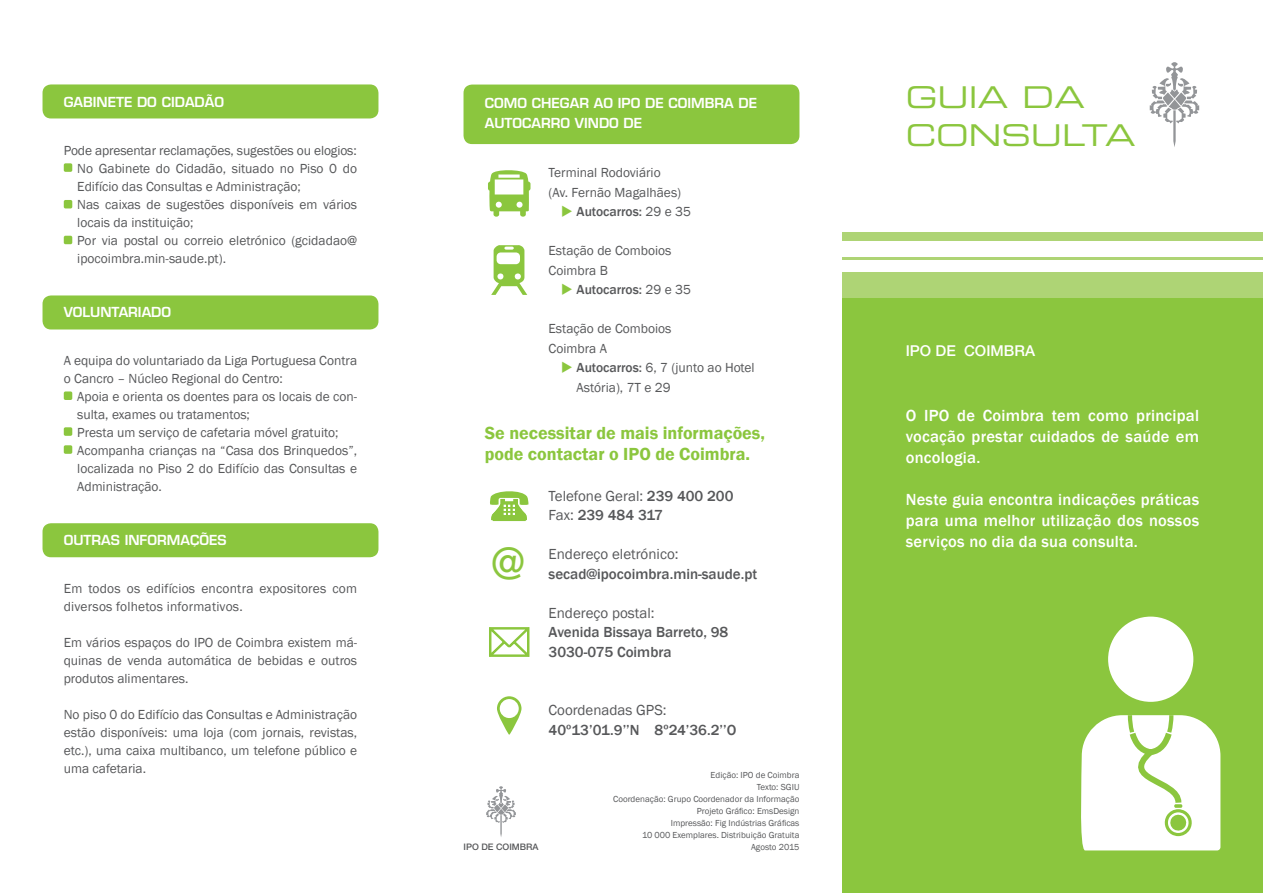
<style>
.page{position:relative;width:1263px;height:893px;background:#fff}
.page>*{position:absolute;margin:0;border:0;box-sizing:border-box;transform-origin:0 0}
.t1{font:46.5px "Franklin Gothic";color:#8bc63e}
.t2{font:30px/37.5px "Eurostile Extended Two";color:#8bc63e}
.t3{font:600 18px/21px "Franklin Gothic";color:#8bc63e}
.t4{font:500 16.5px/21px "Franklin Gothic";letter-spacing:.015em;color:#fff;text-align:justify}
.t5{font:500 15px "Franklin Gothic";color:#57585a}
.t6{font:15px "Franklin Gothic";color:#57585a}
.t7{font:500 15px "Helvetica Neue";color:#fff}
.t8{font:13.5px/18px "Franklin Gothic";color:#57585a}
.t9{font:600 13.5px/19.5px "Eurostile";color:#fff}
.t10{font:500 13.5px "Franklin Gothic";color:#57585a}
.t11{font:9px "Franklin Gothic";color:#57585a}
.t12{font:500 9px "Helvetica Neue";color:#57585a}
.s1{color:#8bc63e}
.s2{font-weight:400}
.s3{font-weight:500}
</style>
<div class="page">
<div style="left:463px;top:85px;width:336px;height:59px;background:#8bc63e;border-radius:9px"></div>
<div style="left:43px;top:523px;width:335px;height:34px;background:#8bc63e;border-radius:9px"></div>
<div style="left:43px;top:295px;width:335px;height:34px;background:#8bc63e;border-radius:9px"></div>
<div style="left:43px;top:84px;width:335px;height:34px;background:#8bc63e;border-radius:9px"></div>
<div style="left:842px;top:298px;width:421px;height:595px;background:#8bc63e"></div>
<div style="left:842px;top:272px;width:421px;height:26px;background:#aed475"></div>
<hr style="left:842px;top:257px;width:421px;height:2px;background:#aed475">
<div style="left:842px;top:232px;width:421px;height:8px;background:#aed475"></div>
<div style="left:1108px;top:617px;width:85px;height:85px;background:#fff;border-radius:50%"></div>
<svg style="left:1081px;top:715px;width:139px;height:135px;background:#f1f8e8"></svg>
<svg style="left:1150px;top:62px;width:49px;height:85px"></svg>
<svg style="left:486px;top:786px;width:30px;height:51px"></svg>
<div style="left:64px;top:163px;width:8px;height:9px;background:#8bc63e;border-radius:2px"></div>
<div style="left:64px;top:200px;width:8px;height:8px;background:#8bc63e;border-radius:2px"></div>
<div style="left:64px;top:236px;width:8px;height:8px;background:#8bc63e;border-radius:2px"></div>
<div style="left:64px;top:391px;width:8px;height:9px;background:#8bc63e;border-radius:2px"></div>
<div style="left:64px;top:427px;width:8px;height:9px;background:#8bc63e;border-radius:2px"></div>
<div style="left:64px;top:445px;width:8px;height:9px;background:#8bc63e;border-radius:2px"></div>
<svg style="left:490px;top:491px;width:38px;height:30px"></svg>
<svg style="left:489px;top:627px;width:41px;height:30px"></svg>
<svg style="left:497px;top:696px;width:24px;height:39px"></svg>
<svg style="left:488px;top:170px;width:42px;height:47px"></svg>
<svg style="left:491px;top:245px;width:36px;height:50px"></svg>
<p class="t9" style="left:64px;top:92px;width:162px">GABINETE DO CIDADÃO</p>
<p class="t8" style="left:64px;top:142px;width:294px">Pode apresentar reclamações, sugestões ou elogios:</p>
<p class="t8" style="left:77px;top:160px;width:281px">No Gabinete do Cidadão, situado no Piso 0 do<br>Edifício das Consultas e Administração;</p>
<p class="t8" style="left:77px;top:196px;width:281px">Nas caixas de sugestões disponíveis em vários locais da instituição;</p>
<p class="t8" style="left:77px;top:232px;width:281px">Por via postal ou correio eletrónico (gcidadao@ ipocoimbra.min-saude.pt).</p>
<p class="t9" style="left:64px;top:302px;width:109px">VOLUNTARIADO</p>
<p class="t8" style="left:64px;top:352px;width:295px">A equipa do voluntariado da Liga Portuguesa Contra o Cancro – Núcleo Regional do Centro:</p>
<p class="t8" style="left:77px;top:388px;width:281px">Apoia e orienta os doentes para os locais de con&shy;sulta, exames ou tratamentos;</p>
<p class="t8" style="left:77px;top:424px;width:263px">Presta um serviço de cafetaria móvel gratuito;</p>
<p class="t8" style="left:77px;top:442px;width:281px;text-align:justify">Acompanha crianças na “Casa dos Brinquedos”, localizada no Piso 2 do Edifício das Consultas e Administração.</p>
<p class="t9" style="left:64px;top:530px;width:164px">OUTRAS INFORMAÇÕES</p>
<p class="t8" style="left:64px;top:580px;width:295px">Em todos os edifícios encontra expositores com diversos folhetos informativos.</p>
<p class="t8" style="left:64px;top:634px;width:295px;text-align:justify">Em vários espaços do IPO de Coimbra existem má&shy;quinas de venda automática de bebidas e outros produtos alimentares.</p>
<p class="t8" style="left:64px;top:706px;width:295px;text-align:justify">No piso 0 do Edifício das Consultas e Administração estão disponíveis: uma loja (com jornais, revistas, etc.), uma caixa multibanco, um telefone público e uma cafetaria.</p>
<p class="t9" style="left:485px;top:93px;width:274px">COMO CHEGAR AO IPO DE COIMBRA DE<br>AUTOCARRO VINDO DE</p>
<p class="t8" style="left:549px;top:164px;width:114px">Terminal Rodoviário</p>
<p class="t8" style="left:549px;top:183px;width:134px">(Av. Fernão Magalhães)</p>
<p class="t10" style="left:561px;top:203px;width:131px"><span class="s1">◆</span> Autocarros: <span class="s2">29 e 35</span></p>
<p class="t8" style="left:549px;top:242px;width:124px">Estação de Comboios</p>
<p class="t8" style="left:549px;top:261px;width:61px">Coimbra B</p>
<p class="t10" style="left:561px;top:281px;width:131px"><span class="s1">◆</span> Autocarros: <span class="s2">29 e 35</span></p>
<p class="t8" style="left:549px;top:320px;width:124px">Estação de Comboios</p>
<p class="t8" style="left:549px;top:339px;width:60px">Coimbra A</p>
<p class="t8" style="left:577px;top:358px;width:180px;line-height:19.5px;text-indent:-15px"><span class="s1">◆</span> <span class="s3">Autocarros:</span> 6, 7 (junto ao Hotel<br>Astória), 7T e 29</p>
<p class="t3" style="left:485px;top:423px;width:282px">Se necessitar de mais informações, pode contactar o IPO de Coimbra.</p>
<p class="t6" style="left:549px;top:486px;width:186px">Telefone Geral: <span class="s3">239 400 200</span></p>
<p class="t5" style="left:549px;top:506px;width:116px"><span class="s2">Fax:</span> 239 484 317</p>
<p class="t6" style="left:549px;top:545px;width:131px">Endereço eletrónico:</p>
<p class="t5" style="left:549px;top:564px;width:210px">secad@ipocoimbra.min-saude.pt</p>
<p class="t6" style="left:549px;top:603px;width:108px">Endereço postal:</p>
<p class="t5" style="left:549px;top:623px;width:181px">Avenida Bissaya Barreto, 98</p>
<p class="t5" style="left:549px;top:642px;width:124px">3030-075 Coimbra</p>
<h1 class="t1" style="left:491px;top:534px;width:36px">@</h1>
<p class="t6" style="left:549px;top:701px;width:120px">Coordenadas GPS:</p>
<p class="t5" style="left:549px;top:720px;width:189px">40º13’01.9’’N 8º24’36.2’’O</p>
<p class="t12" style="left:463px;top:842px;width:77px">IPO DE COIMBRA</p>
<p class="t11" style="left:711px;top:769px;width:90px">Edição: IPO de Coimbra</p>
<p class="t11" style="left:757px;top:781px;width:44px">Texto: SGIU</p>
<p class="t11" style="left:613px;top:793px;width:188px">Coordenação: Grupo Coordenador da Informação</p>
<p class="t11" style="left:697px;top:805px;width:104px">Projeto Gráfico: EmsDesign</p>
<p class="t11" style="left:671px;top:817px;width:130px">Impressão: Fig Indústrias Gráficas</p>
<p class="t11" style="left:642px;top:829px;width:159px">10 000 Exemplares. Distribuição Gratuita</p>
<p class="t11" style="left:751px;top:841px;width:50px">Agosto 2015</p>
<p class="t2" style="left:906px;top:78px;width:231px">GUIA DA<br>CONSULTA</p>
<p class="t7" style="left:906px;top:341px;width:131px">IPO DE COIMBRA</p>
<p class="t4" style="left:906px;top:405px;width:295px">O IPO de Coimbra tem como principal vocação prestar cuidados de saúde em oncologia.</p>
<p class="t4" style="left:906px;top:489px;width:295px">Neste guia encontra indicações práticas para uma melhor utilização dos nossos serviços no dia da sua consulta.</p>
</div>
